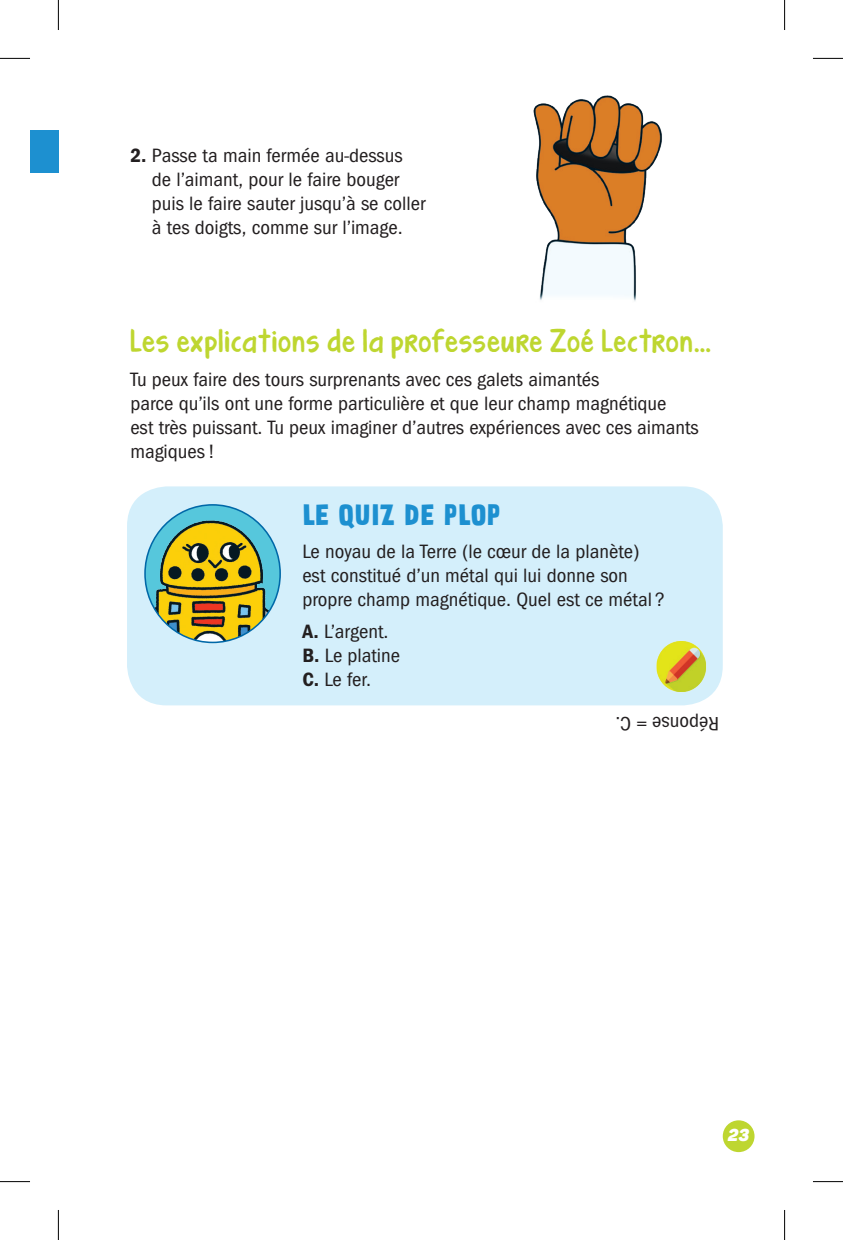
<style>
.page{position:relative;width:843px;height:1240px;background:#fff}
.page>*{position:absolute;margin:0;border:0;box-sizing:border-box;transform-origin:0 0}
.t1{font:700 26px "Prater Sans One";letter-spacing:.02em;color:#1d90d0}
.t2{font:24px "KG Turning Tables";letter-spacing:.06em;color:#bed630}
.t3{font:condensed 20px/24px "Franklin Gothic";color:#231f20;scale:1.05 1}
.t4{font:italic 900 17px "Panton";color:#fff}
.s1{font-weight:600}
</style>
<div class="page">
<div style="left:30px;top:130px;width:28px;height:43px;background:#1d90d0"></div>
<img style="left:533px;top:95px;width:129px;height:206px">
<div style="left:127px;top:486px;width:595px;height:219px;background:#d4effb;border-radius:40px"></div>
<img style="left:656px;top:641px;width:58px;height:54px">
<img style="left:145px;top:505px;width:135px;height:137px">
<div style="left:722px;top:1120px;width:32px;height:31px;background:#bed630;border-radius:50%"></div>
<hr style="left:0;top:58px;width:30px;height:1px;background:#000">
<hr style="left:812px;top:58px;width:30px;height:1px;background:#000">
<hr style="left:0;top:1181px;width:30px;height:1px;background:#000">
<hr style="left:812px;top:1181px;width:30px;height:1px;background:#000">
<hr style="left:58px;top:0;width:1px;height:30px;background:#000">
<hr style="left:58px;top:1209px;width:1px;height:30px;background:#000">
<hr style="left:784px;top:0;width:1px;height:30px;background:#000">
<hr style="left:784px;top:1209px;width:1px;height:30px;background:#000">
<p class="t3" style="left:152px;top:143px;width:262px;text-indent:-21px"><span class="s1">2.</span> Passe ta main fermée au-dessus de l’aimant, pour le faire bouger puis le faire sauter jusqu’à se coller à tes doigts, comme sur l’image.</p>
<p class="t2" style="left:130px;top:329px;width:582px">Les explications de la professeure Zoé Lectron…</p>
<p class="t3" style="left:130px;top:367px;width:543px">Tu peux faire des tours surprenants avec ces galets aimantés<br>parce qu’ils ont une forme particulière et que leur champ magnétique<br>est très puissant. Tu peux imaginer d’autres expériences avec ces aimants magiques!</p>
<h1 class="t1" style="left:302px;top:498px;width:199px">LE QUIZ DE PLOP</h1>
<p class="t3" style="left:302px;top:539px;width:347px">Le noyau de la Terre (le cœur de la planète) est constitué d’un métal qui lui donne son propre champ magnétique. Quel est ce métal ?</p>
<p class="t3" style="left:302px;top:619px;width:95px"><span class="s1">A.</span> L’argent.<br><span class="s1">B.</span> Le platine<br><span class="s1">C.</span> Le fer.</p>
<p class="t3" style="left:719px;top:735px;width:100px;rotate:-180deg">Réponse = C.</p>
<p class="t4" style="left:727px;top:1124px;width:26px">23</p>
</div>
